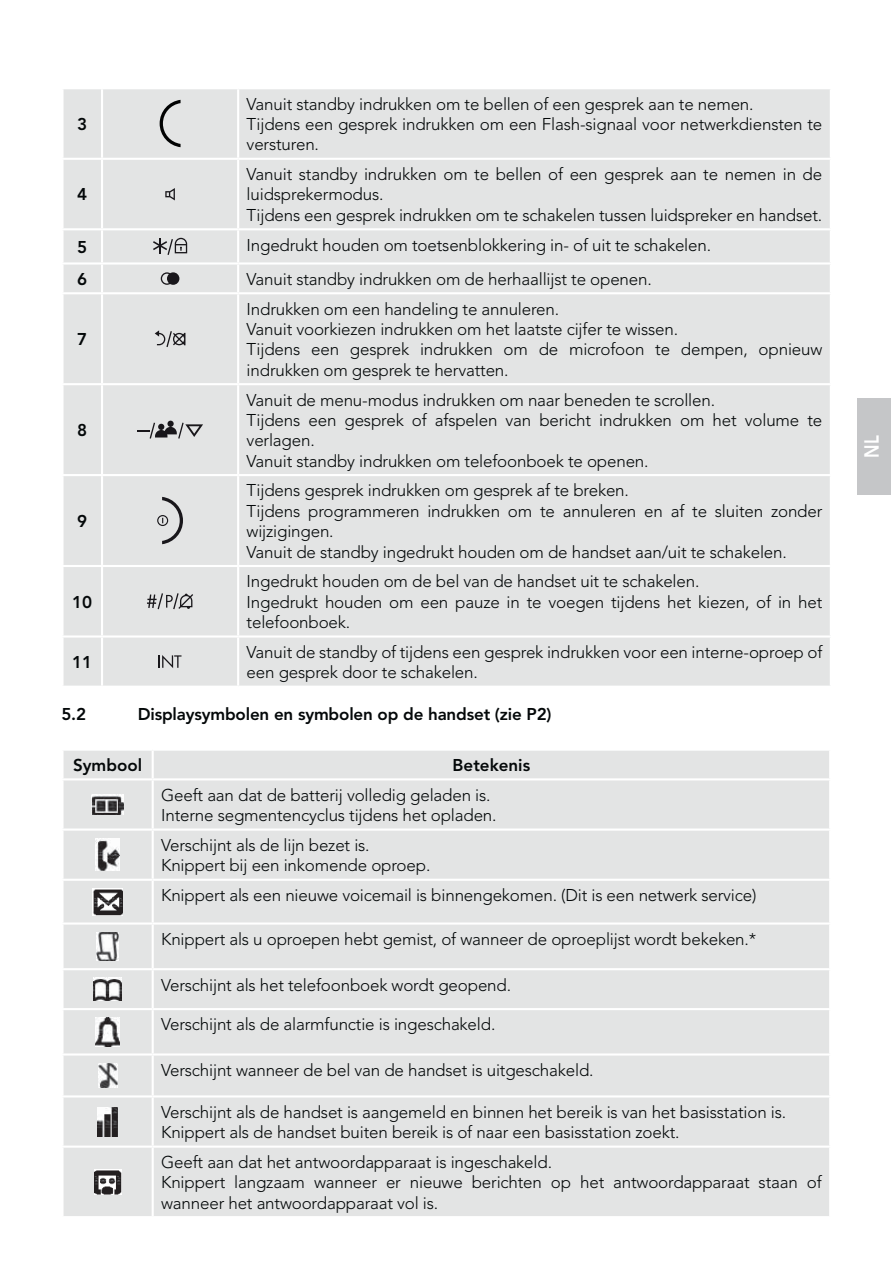
<style>
.page{position:relative;width:893px;height:1263px;background:#fff}
.page>*{position:absolute;margin:0;border:0;box-sizing:border-box;transform-origin:0 0}
.t1{font:800 20.4px "Avenir LT Std";color:#fff;scale:.83 1}
.t2{font:300 16.95px/20.4px "Avenir LT Std";letter-spacing:-.01em;color:#040809}
.t3{font:800 16.95px "Avenir LT Std";letter-spacing:-.01em;color:#040809}
</style>
<div class="page">
<div style="left:857px;top:398px;width:34px;height:97px;background:#c5c6c8"></div>
<div style="left:64px;top:89px;width:766px;height:597px;background:#e3e4e4"></div>
<hr style="left:101px;top:89px;width:2px;height:69px;background:#fff">
<hr style="left:237px;top:89px;width:2px;height:69px;background:#fff">
<hr style="left:61px;top:158px;width:41px;height:2px;background:#fff">
<hr style="left:101px;top:160px;width:2px;height:68px;background:#fff">
<hr style="left:102px;top:158px;width:136px;height:2px;background:#fff">
<hr style="left:237px;top:160px;width:2px;height:68px;background:#fff">
<hr style="left:238px;top:158px;width:594px;height:2px;background:#fff">
<hr style="left:61px;top:228px;width:41px;height:2px;background:#fff">
<hr style="left:101px;top:230px;width:2px;height:32px;background:#fff">
<hr style="left:102px;top:228px;width:136px;height:2px;background:#fff">
<hr style="left:237px;top:230px;width:2px;height:32px;background:#fff">
<hr style="left:238px;top:228px;width:594px;height:2px;background:#fff">
<hr style="left:61px;top:262px;width:41px;height:3px;background:#fff">
<hr style="left:101px;top:265px;width:2px;height:27px;background:#fff">
<hr style="left:102px;top:262px;width:136px;height:3px;background:#fff">
<hr style="left:237px;top:265px;width:2px;height:27px;background:#fff">
<hr style="left:238px;top:262px;width:594px;height:3px;background:#fff">
<hr style="left:61px;top:292px;width:41px;height:2px;background:#fff">
<hr style="left:101px;top:294px;width:2px;height:89px;background:#fff">
<hr style="left:102px;top:292px;width:136px;height:2px;background:#fff">
<hr style="left:237px;top:294px;width:2px;height:89px;background:#fff">
<hr style="left:238px;top:292px;width:594px;height:2px;background:#fff">
<hr style="left:61px;top:383px;width:41px;height:2px;background:#fff">
<hr style="left:101px;top:385px;width:2px;height:89px;background:#fff">
<hr style="left:102px;top:383px;width:136px;height:2px;background:#fff">
<hr style="left:237px;top:385px;width:2px;height:89px;background:#fff">
<hr style="left:238px;top:383px;width:594px;height:2px;background:#fff">
<hr style="left:61px;top:474px;width:41px;height:2px;background:#fff">
<hr style="left:101px;top:476px;width:2px;height:89px;background:#fff">
<hr style="left:102px;top:474px;width:136px;height:2px;background:#fff">
<hr style="left:237px;top:476px;width:2px;height:89px;background:#fff">
<hr style="left:238px;top:474px;width:594px;height:2px;background:#fff">
<hr style="left:61px;top:565px;width:41px;height:2px;background:#fff">
<hr style="left:101px;top:567px;width:2px;height:68px;background:#fff">
<hr style="left:102px;top:565px;width:136px;height:2px;background:#fff">
<hr style="left:237px;top:567px;width:2px;height:68px;background:#fff">
<hr style="left:238px;top:565px;width:594px;height:2px;background:#fff">
<hr style="left:61px;top:635px;width:41px;height:3px;background:#fff">
<hr style="left:101px;top:638px;width:2px;height:48px;background:#fff">
<hr style="left:102px;top:635px;width:136px;height:3px;background:#fff">
<hr style="left:237px;top:638px;width:2px;height:48px;background:#fff">
<hr style="left:238px;top:635px;width:594px;height:3px;background:#fff">
<svg style="left:160px;top:100px;width:21px;height:47px"></svg>
<svg style="left:165px;top:188px;width:10px;height:12px"></svg>
<svg style="left:153px;top:238px;width:34px;height:17px"></svg>
<svg style="left:161px;top:272px;width:18px;height:13px"></svg>
<svg style="left:155px;top:330px;width:30px;height:17px"></svg>
<svg style="left:137px;top:421px;width:66px;height:18px"></svg>
<svg style="left:157px;top:497px;width:26px;height:47px"></svg>
<svg style="left:147px;top:593px;width:46px;height:16px"></svg>
<svg style="left:159px;top:655px;width:22px;height:13px"></svg>
<div style="left:64px;top:751px;width:765px;height:465px;background:#e3e4e4"></div>
<hr style="left:152px;top:751px;width:2px;height:27px;background:#fff">
<hr style="left:61px;top:778px;width:92px;height:2px;background:#fff">
<hr style="left:152px;top:780px;width:2px;height:49px;background:#fff">
<hr style="left:153px;top:778px;width:678px;height:2px;background:#fff">
<hr style="left:61px;top:829px;width:92px;height:2px;background:#fff">
<hr style="left:152px;top:831px;width:2px;height:48px;background:#fff">
<hr style="left:153px;top:829px;width:678px;height:2px;background:#fff">
<hr style="left:61px;top:879px;width:92px;height:2px;background:#fff">
<hr style="left:152px;top:881px;width:2px;height:42px;background:#fff">
<hr style="left:153px;top:879px;width:678px;height:2px;background:#fff">
<hr style="left:61px;top:923px;width:92px;height:2px;background:#fff">
<hr style="left:152px;top:925px;width:2px;height:43px;background:#fff">
<hr style="left:153px;top:923px;width:678px;height:2px;background:#fff">
<hr style="left:61px;top:968px;width:92px;height:2px;background:#fff">
<hr style="left:152px;top:970px;width:2px;height:38px;background:#fff">
<hr style="left:153px;top:968px;width:678px;height:2px;background:#fff">
<hr style="left:61px;top:1008px;width:92px;height:2px;background:#fff">
<hr style="left:152px;top:1010px;width:2px;height:43px;background:#fff">
<hr style="left:153px;top:1008px;width:678px;height:2px;background:#fff">
<hr style="left:61px;top:1053px;width:92px;height:3px;background:#fff">
<hr style="left:152px;top:1056px;width:2px;height:39px;background:#fff">
<hr style="left:153px;top:1053px;width:678px;height:3px;background:#fff">
<hr style="left:61px;top:1095px;width:92px;height:3px;background:#fff">
<hr style="left:152px;top:1098px;width:2px;height:48px;background:#fff">
<hr style="left:153px;top:1095px;width:678px;height:3px;background:#fff">
<hr style="left:61px;top:1146px;width:92px;height:2px;background:#fff">
<hr style="left:152px;top:1148px;width:2px;height:68px;background:#fff">
<hr style="left:153px;top:1146px;width:678px;height:2px;background:#fff">
<img style="left:92px;top:794px;width:31px;height:21px">
<img style="left:95px;top:838px;width:25px;height:33px">
<img style="left:93px;top:888px;width:30px;height:27px">
<img style="left:97px;top:932px;width:22px;height:29px">
<img style="left:94px;top:978px;width:27px;height:23px">
<img style="left:96px;top:1018px;width:23px;height:28px">
<img style="left:98px;top:1063px;width:19px;height:25px">
<img style="left:97px;top:1107px;width:21px;height:29px">
<img style="left:94px;top:1169px;width:27px;height:25px">
<p class="t3" style="left:77px;top:117px;width:12px">3</p>
<p class="t3" style="left:77px;top:187px;width:12px">4</p>
<p class="t2" style="left:247px;top:95px;width:577px">Vanuit standby indrukken om te bellen of een gesprek aan te nemen.<br>Tijdens een gesprek indrukken om een Flash-signaal voor netwerkdiensten te versturen.</p>
<p class="t2" style="left:247px;top:165px;width:577px">Vanuit standby indrukken om te bellen of een gesprek aan te nemen in de luidsprekermodus.<br>Tijdens een gesprek indrukken om te schakelen tussen luidspreker en handset.</p>
<p class="t3" style="left:77px;top:240px;width:12px">5</p>
<p class="t2" style="left:247px;top:236px;width:466px">Ingedrukt houden om toetsenblokkering in- of uit te schakelen.</p>
<p class="t3" style="left:77px;top:272px;width:12px">6</p>
<p class="t2" style="left:247px;top:270px;width:407px">Vanuit standby indrukken om de herhaallijst te openen.</p>
<p class="t3" style="left:77px;top:332px;width:12px">7</p>
<p class="t3" style="left:77px;top:423px;width:12px">8</p>
<p class="t3" style="left:77px;top:514px;width:12px">9</p>
<p class="t3" style="left:72px;top:595px;width:22px">10</p>
<p class="t2" style="left:247px;top:300px;width:577px">Indrukken om een handeling te annuleren.<br>Vanuit voorkiezen indrukken om het laatste cijfer te wissen.<br>Tijdens een gesprek indrukken om de microfoon te dempen, opnieuw indrukken om gesprek te hervatten.</p>
<p class="t2" style="left:247px;top:391px;width:577px">Vanuit de menu-modus indrukken om naar beneden te scrollen.<br>Tijdens een gesprek of afspelen van bericht indrukken om het volume te verlagen.<br>Vanuit standby indrukken om telefoonboek te openen.</p>
<p class="t2" style="left:247px;top:482px;width:577px">Tijdens gesprek indrukken om gesprek af te breken.<br>Tijdens programmeren indrukken om te annuleren en af te sluiten zonder wijzigingen.<br>Vanuit de standby ingedrukt houden om de handset aan/uit te schakelen.</p>
<p class="t2" style="left:247px;top:573px;width:577px">Ingedrukt houden om de bel van de handset uit te schakelen.<br>Ingedrukt houden om een pauze in te voegen tijdens het kiezen, of in het telefoonboek.</p>
<p class="t3" style="left:72px;top:655px;width:22px">11</p>
<p class="t2" style="left:247px;top:643px;width:577px">Vanuit de standby of tijdens een gesprek indrukken voor een interne-oproep of een gesprek door te schakelen.</p>
<p class="t3" style="left:61px;top:707px;width:26px">5.2</p>
<p class="t3" style="left:138px;top:707px;width:415px">Displaysymbolen en symbolen op de handset (zie P2)</p>
<p class="t3" style="left:73px;top:758px;width:71px">Symbool</p>
<p class="t3" style="left:453px;top:758px;width:79px">Betekenis</p>
<p class="t2" style="left:161px;top:786px;width:337px">Geeft aan dat de batterij volledig geladen is.<br>Interne segmentencyclus tijdens het opladen.</p>
<p class="t2" style="left:161px;top:836px;width:271px">Verschijnt als de lijn bezet is.<br>Knippert bij een inkomende oproep.</p>
<p class="t2" style="left:161px;top:886px;width:597px">Knippert als een nieuwe voicemail is binnengekomen. (Dit is een netwerk service)</p>
<p class="t2" style="left:161px;top:930px;width:597px">Knippert als u oproepen hebt gemist, of wanneer de oproeplijst wordt bekeken.*</p>
<p class="t2" style="left:161px;top:976px;width:351px">Verschijnt als het telefoonboek wordt geopend.</p>
<p class="t2" style="left:161px;top:1016px;width:336px">Verschijnt als de alarmfunctie is ingeschakeld.</p>
<p class="t2" style="left:161px;top:1061px;width:434px">Verschijnt wanneer de bel van de handset is uitgeschakeld.</p>
<p class="t2" style="left:161px;top:1103px;width:626px">Verschijnt als de handset is aangemeld en binnen het bereik is van het basisstation is.<br>Knippert als de handset buiten bereik is of naar een basisstation zoekt.</p>
<p class="t2" style="left:161px;top:1153px;width:662px">Geeft aan dat het antwoordapparaat is ingeschakeld.<br>Knippert langzaam wanneer er nieuwe berichten op het antwoordapparaat staan of wanneer het antwoordapparaat vol is.</p>
<p class="t1" style="left:863px;top:458px;width:28px;rotate:-90deg">NL</p>
</div>
